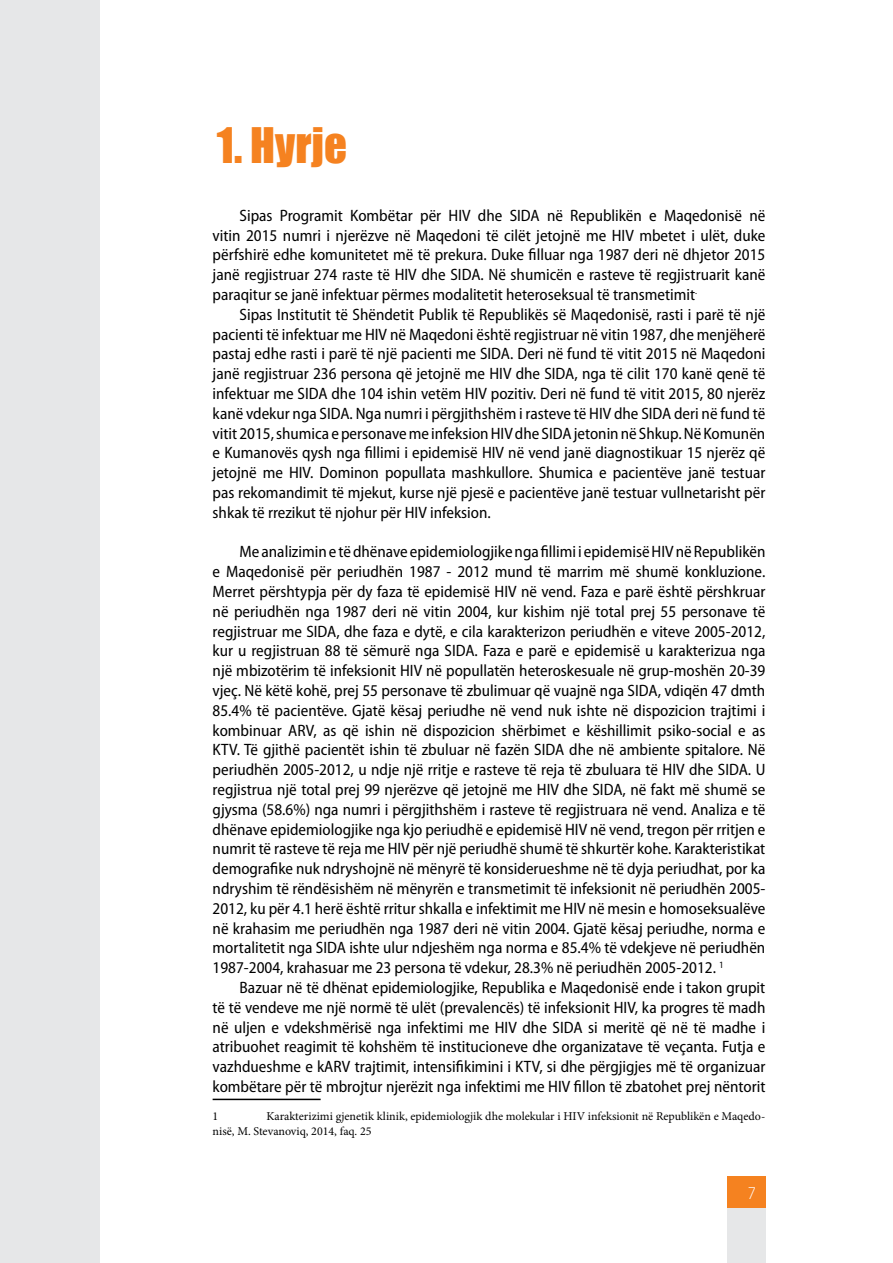
<style>
.page{position:relative;width:893px;height:1263px;background:#fff}
.page>*{position:absolute;margin:0;border:0;box-sizing:border-box;transform-origin:0 0}
.t1{font:45px "Impact";color:#f58220}
.t2{font:300 semi-condensed 18px "Myriad Pro";color:#fff}
.t3{font:semi-condensed 16.5px/19.8px "Myriad Pro";color:#000;text-align:justify}
.t4{font:12px/15px "Minion Pro";color:#000}
</style>
<div class="page">
<div style="left:727px;top:1176px;width:38px;height:86px;background:#f58220"></div>
<div style="left:727px;top:1208px;width:38px;height:55px;background:#e6e7e8"></div>
<hr style="left:213px;top:1099px;width:108px;height:1px;background:#000">
<div style="left:0;top:0;width:100px;height:1263px;background:#e6e7e8"></div>
<h1 class="t1" style="left:217px;top:111px;width:132px">1. Hyrje</h1>
<p class="t3" style="left:213px;top:205px;width:554px;text-indent:27px">Sipas Programit Kombëtar për HIV dhe SIDA në Republikën e Maqedonisë në vitin 2015 numri i njerëzve në Maqedoni të cilët jetojnë me HIV mbetet i ulët, duke përfshirë edhe komunitetet më të prekura. Duke filluar nga 1987 deri në dhjetor 2015 janë regjistruar 274 raste të HIV dhe SIDA. Në shumicën e rasteve të regjistruarit kanë paraqitur se janë infektuar përmes modalitetit heteroseksual të transmetimit<sup>.</sup></p>
<p class="t3" style="left:213px;top:304px;width:554px;text-indent:27px">Sipas Institutit të Shëndetit Publik të Republikës së Maqedonisë, rasti i parë të një pacienti të infektuar me HIV në Maqedoni është regjistruar në vitin 1987, dhe menjëherë pastaj edhe rasti i parë të një pacienti me SIDA. Deri në fund të vitit 2015 në Maqedoni janë regjistruar 236 persona që jetojnë me HIV dhe SIDA, nga të cilit 170 kanë qenë të infektuar me SIDA dhe 104 ishin vetëm HIV pozitiv. Deri në fund të vitit 2015, 80 njerëz kanë vdekur nga SIDA. Nga numri i përgjithshëm i rasteve të HIV dhe SIDA deri në fund të vitit 2015, shumica e personave me infeksion HIV dhe SIDA jetonin në Shkup. Në Komunën e Kumanovës qysh nga fillimi i epidemisë HIV në vend janë diagnostikuar 15 njerëz që jetojnë me HIV. Dominon popullata mashkullore. Shumica e pacientëve janë testuar pas rekomandimit të mjekut, kurse një pjesë e pacientëve janë testuar vullnetarisht për shkak të rrezikut të njohur për HIV infeksion.</p>
<p class="t3" style="left:213px;top:542px;width:554px;text-indent:27px">Me analizimin e të dhënave epidemiologjike nga fillimi i epidemisë HIV në Republikën e Maqedonisë për periudhën 1987 - 2012 mund të marrim më shumë konkluzione.<br>Merret përshtypja për dy faza të epidemisë HIV në vend. Faza e parë është përshkruar në periudhën nga 1987 deri në vitin 2004, kur kishim një total prej 55 personave të regjistruar me SIDA, dhe faza e dytë, e cila karakterizon periudhën e viteve 2005-2012, kur u regjistruan 88 të sëmurë nga SIDA. Faza e parë e epidemisë u karakterizua nga një mbizotërim të infeksionit HIV në popullatën heteroskesuale në grup-moshën 20-39 vjeç. Në këtë kohë, prej 55 personave të zbulimuar që vuajnë nga SIDA, vdiqën 47 dmth 85.4% të pacientëve. Gjatë kësaj periudhe në vend nuk ishte në dispozicion trajtimi i kombinuar ARV, as që ishin në dispozicion shërbimet e këshillimit psiko-social e as KTV. Të gjithë pacientët ishin të zbuluar në fazën SIDA dhe në ambiente spitalore. Në periudhën 2005-2012, u ndje një rritje e rasteve të reja të zbuluara të HIV dhe SIDA. U regjistrua një total prej 99 njerëzve që jetojnë me HIV dhe SIDA, në fakt më shumë se gjysma (58.6%) nga numri i përgjithshëm i rasteve të regjistruara në vend. Analiza e të dhënave epidemiologjike nga kjo periudhë e epidemisë HIV në vend, tregon për rritjen e numrit të rasteve të reja me HIV për një periudhë shumë të shkurtër kohe. Karakteristikat demografike nuk ndryshojnë në mënyrë të konsiderueshme në të dyja periudhat, por ka ndryshim të rëndësishëm në mënyrën e transmetimit të infeksionit në periudhën 2005- 2012, ku për 4.1 herë është rritur shkalla e infektimit me HIV në mesin e homoseksualëve në krahasim me periudhën nga 1987 deri në vitin 2004. Gjatë kësaj periudhe, norma e mortalitetit nga SIDA ishte ulur ndjeshëm nga norma e 85.4% të vdekjeve në periudhën 1987-2004, krahasuar me 23 persona të vdekur, 28.3% në periudhën 2005-2012. <sup>1</sup></p>
<p class="t3" style="left:213px;top:977px;width:554px;text-indent:27px">Bazuar në të dhënat epidemiologjike, Republika e Maqedonisë ende i takon grupit të të vendeve me një normë të ulët (prevalencës) të infeksionit HIV, ka progres të madh në uljen e vdekshmërisë nga infektimi me HIV dhe SIDA si meritë që në të madhe i atribuohet reagimit të kohshëm të institucioneve dhe organizatave të veçanta. Futja e vazhdueshme e kARV trajtimit, intensifikimini i KTV, si dhe përgjigjes më të organizuar kombëtare për të mbrojtur njerëzit nga infektimi me HIV fillon të zbatohet prej nëntorit</p>
<p class="t4" style="left:213px;top:1109px;width:7px">1</p>
<p class="t4" style="left:213px;top:1109px;width:554px;text-indent:54px">Karakterizimi gjenetik klinik, epidemiologjik dhe molekular i HIV infeksionit në Republikën e Maqedo&shy;nisë, M. Stevanoviq, 2014, faq. 25</p>
<p class="t2" style="left:748px;top:1183px;width:10px">7</p>
</div>
